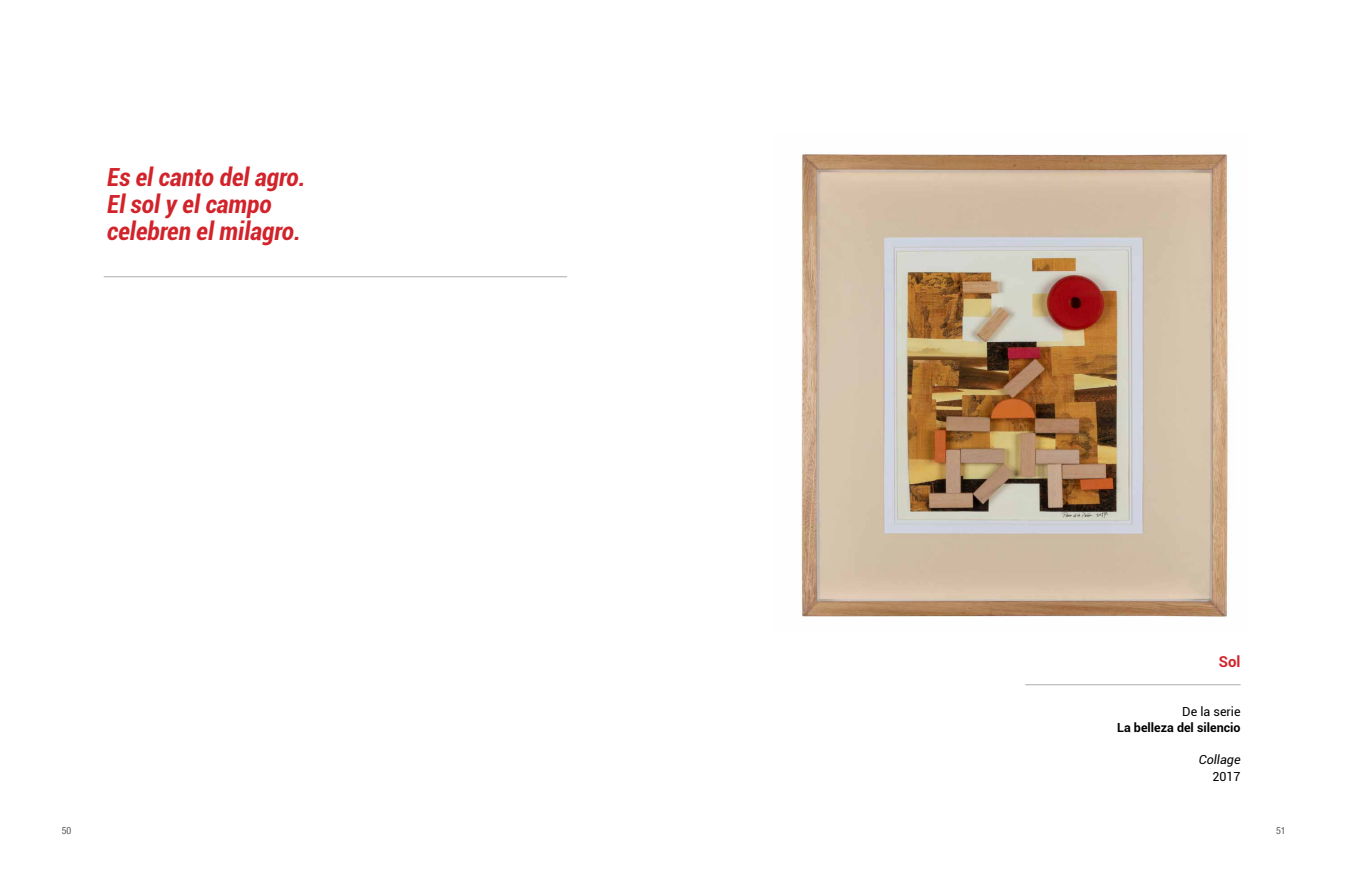
<style>
.page{position:relative;width:1347px;height:886px;background:#fff}
.page>*{position:absolute;margin:0;border:0;box-sizing:border-box;transform-origin:0 0}
.t1{font:italic 700 condensed 25px/27px "Roboto";color:#d2232a}
.t2{font:700 15px "Roboto";color:#d2232a}
.t3{font:700 12.5px "Roboto";color:#000}
.t4{font:12.5px "Roboto";color:#000}
.t5{font:italic 12.5px "Roboto";color:#000}
.t6{font:condensed 10px "Helvetica Neue LT Com";color:#58595b}
</style>
<div class="page">
<hr style="left:104px;top:276px;width:463px;height:1px;background:#bcbec0">
<img style="left:801px;top:154px;width:427px;height:463px">
<hr style="left:1025px;top:684px;width:215px;height:1px;background:#bcbec0">
<p class="t1" style="left:107px;top:163px;width:200px">Es el canto del agro.<br>El sol y el campo celebren el milagro.</p>
<p class="t2" style="left:1218px;top:651px;width:23px">Sol</p>
<p class="t4" style="left:1182px;top:702px;width:60px">De la serie</p>
<p class="t3" style="left:1117px;top:718px;width:125px">La belleza del silencio</p>
<p class="t5" style="left:1198px;top:751px;width:43px">Collage</p>
<p class="t4" style="left:1212px;top:767px;width:30px">2017</p>
<p class="t6" style="left:62px;top:824px;width:11px">50</p>
<p class="t6" style="left:1276px;top:824px;width:11px">51</p>
</div>
